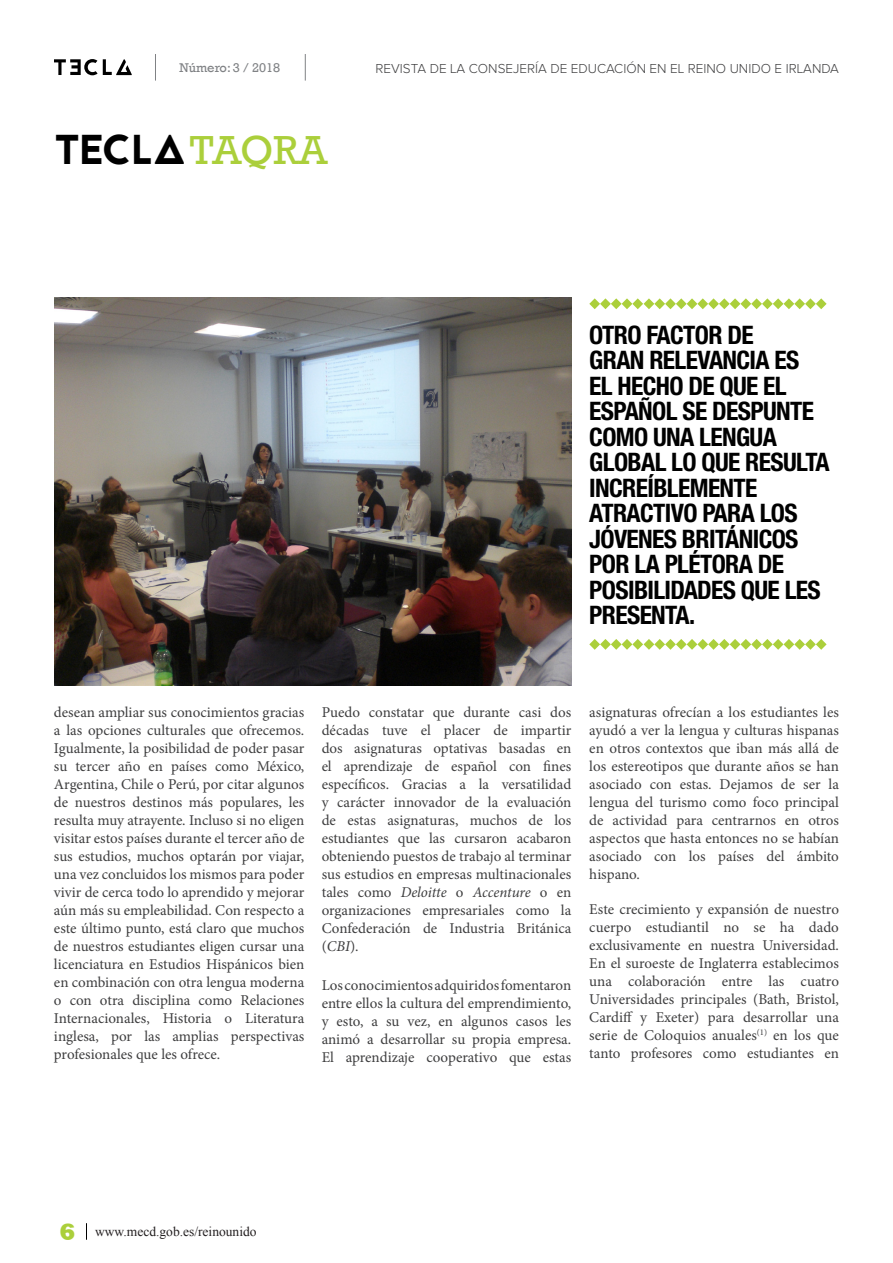
<style>
.page{position:relative;width:893px;height:1263px;background:#fff}
.page>*{position:absolute;margin:0;border:0;box-sizing:border-box;transform-origin:0 0}
.t1{font:41.7px "Jaapokkienchance";letter-spacing:-.02em;color:#000}
.quotes{font:700 condensed 25.5px/25.5px "Helvetica Neue LT Std";letter-spacing:-.025em;color:#000}
.Body_text{font:15px/18px "Minion Pro";color:#3e3e3f;text-align:justify}
.t2{font:300 13.5px "Proxima Nova A";color:#3e3e3f}
.t3{font:13.5px "Times New Roman";color:#231f20}
.t4{font:12.9px "Rockwell";color:#808285}
.s1{font-family:"Rockwell";font-size:41.55px;color:#abcf3b}
.s2{font-style:italic}
.s3{font-family:"Rockwell";font-weight:800;font-size:24px;color:#abcf3b}
</style>
<div class="page">
<svg style="left:86px;top:1223px;width:1px;height:17px"></svg>
<svg style="left:155px;top:54px;width:1px;height:27px"></svg>
<svg style="left:54px;top:59px;width:78px;height:16px"></svg>
<svg style="left:305px;top:54px;width:1px;height:27px"></svg>
<svg style="left:589px;top:298px;width:238px;height:11px"></svg>
<svg style="left:589px;top:639px;width:238px;height:11px"></svg>
<img style="left:54px;top:297px;width:517px;height:388px">
<p class="t4" style="left:179px;top:60px;width:102px">Número: 3 / 2018</p>
<p class="t2" style="left:375px;top:61px;width:465px">REVISTA DE LA CONSEJERÍA DE EDUCACIÓN EN EL REINO UNIDO E IRLANDA</p>
<p class="t1" style="left:54px;top:121px;width:275px">TECLA<span class="s1">TAQRA</span></p>
<p class="quotes" style="left:589px;top:321px;width:242px">OTRO FACTOR DE<br>GRAN RELEVANCIA ES<br>EL HECHO DE QUE EL<br>ESPAÑOL SE DESPUNTE<br>COMO UNA LENGUA<br>GLOBAL LO QUE RESULTA<br>INCREÍBLEMENTE<br>ATRACTIVO PARA LOS<br>JÓVENES BRITÁNICOS<br>POR LA PLÉTORA DE<br>POSIBILIDADES QUE LES<br>PRESENTA.</p>
<p class="Body_text" style="left:54px;top:703px;width:252px">desean ampliar sus conocimientos gracias a las opciones culturales que ofrecemos.<br>Igualmente, la posibilidad de poder pasar su tercer año en países como México, Argentina, Chile o Perú, por citar algunos de nuestros destinos más populares, les resulta muy atrayente. Incluso si no eligen visitar estos países durante el tercer año de sus estudios, muchos optarán por viajar, una vez concluidos los mismos para poder vivir de cerca todo lo aprendido y mejorar aún más su empleabilidad. Con respecto a este último punto, está claro que muchos de nuestros estudiantes eligen cursar una licenciatura en Estudios Hispánicos bien en combinación con otra lengua moderna o con otra disciplina como Relaciones Internacionales, Historia o Literatura inglesa, por las amplias perspectivas profesionales que les ofrece.</p>
<p class="Body_text" style="left:322px;top:703px;width:251px">Puedo constatar que durante casi dos décadas tuve el placer de impartir dos asignaturas optativas basadas en el aprendizaje de español con fines específicos. Gracias a la versatilidad y carácter innovador de la evaluación de estas asignaturas, muchos de los estudiantes que las cursaron acabaron obteniendo puestos de trabajo al terminar sus estudios en empresas multinacionales tales como <span class="s2">Deloitte</span> o <span class="s2">Accenture</span> o en organizaciones empresariales como la Confederación de Industria Británica (<span class="s2">CBI</span>).</p>
<p class="Body_text" style="left:322px;top:976px;width:251px">Los conocimientos adquiridos fomentaron entre ellos la cultura del emprendimiento, y esto, a su vez, en algunos casos les animó a desarrollar su propia empresa.<br>El aprendizaje cooperativo que estas</p>
<p class="Body_text" style="left:589px;top:703px;width:251px">asignaturas ofrecían a los estudiantes les ayudó a ver la lengua y culturas hispanas en otros contextos que iban más allá de los estereotipos que durante años se han asociado con estas. Dejamos de ser la lengua del turismo como foco principal de actividad para centrarnos en otros aspectos que hasta entonces no se habían asociado con los países del ámbito hispano.</p>
<p class="Body_text" style="left:589px;top:900px;width:251px">Este crecimiento y expansión de nuestro cuerpo estudiantil no se ha dado exclusivamente en nuestra Universidad.<br>En el suroeste de Inglaterra establecimos una colaboración entre las cuatro Universidades principales (Bath, Bristol, Cardiff y Exeter) para desarrollar una serie de Coloquios anuales<sup>(1)</sup> en los que tanto profesores como estudiantes en</p>
<p class="t3" style="left:59px;top:1222px;width:199px"><span class="s3">6</span> www.mecd.gob.es/reinounido</p>
</div>
